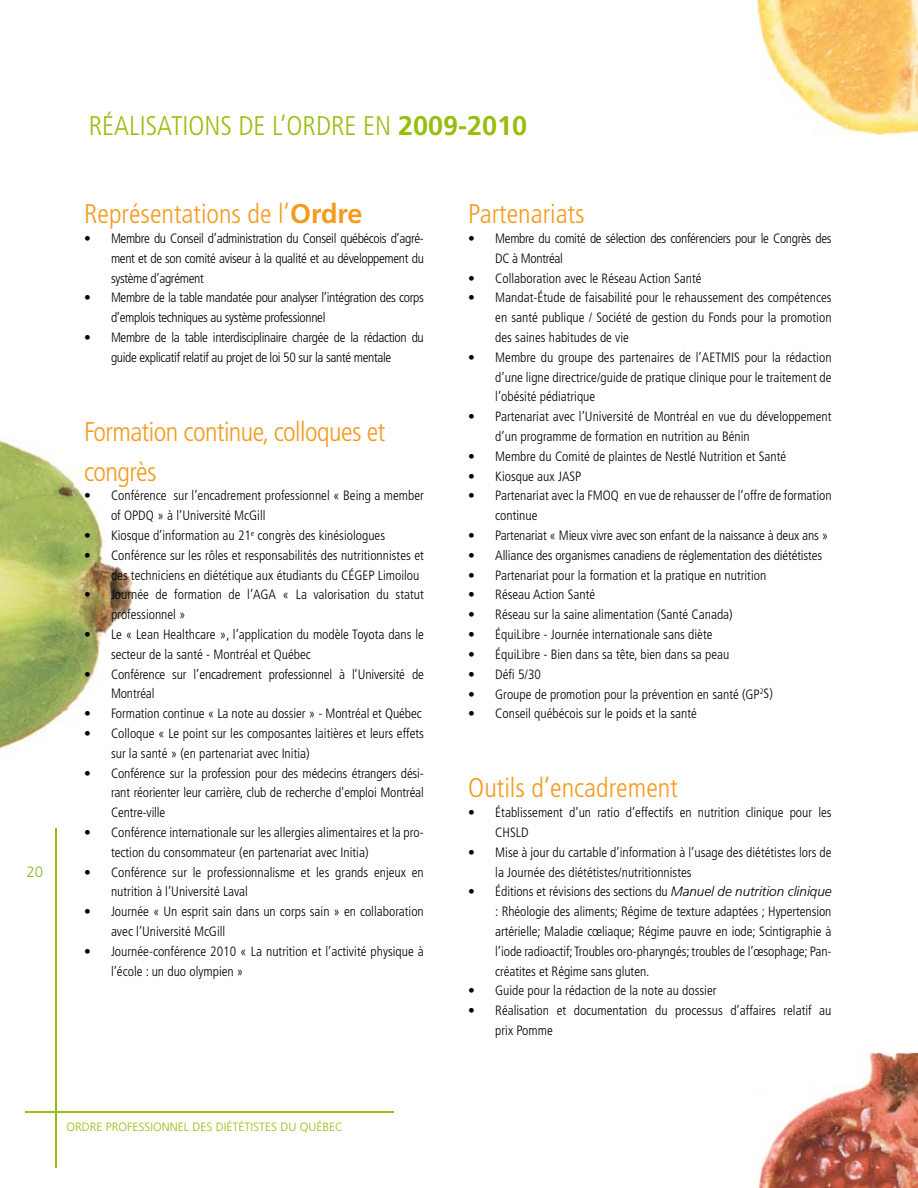
<style>
.page{position:relative;width:918px;height:1188px;background:#fff}
.page>*{position:absolute;margin:0;border:0;box-sizing:border-box;transform-origin:0 0}
.t1{font:300 condensed 27px "Frutiger";color:#f49b1e}
.t2{font:300 condensed 27px/39.6px "Frutiger";letter-spacing:-.02em;color:#f49b1e}
.t3{font:300 condensed 27px "Frutiger";color:#97be0d}
.t4{font:300 15px "Frutiger";color:#86b918}
.t5{font:300 condensed 13.5px/19.8px "Frutiger";color:#000}
.t6{font:300 condensed 13.5px/19.8px "Frutiger";letter-spacing:-.025em;color:#000}
.t7{font:300 12px "Frutiger";color:#97be0d}
.s1{font-weight:700;font-stretch:normal}
.s2{font-style:italic;font-stretch:normal}
</style>
<div class="page">
<hr style="left:55px;top:828px;width:2px;height:340px;background:#97be0d">
<hr style="left:25px;top:1111px;width:369px;height:1px;background:#97be0d">
<img style="left:0;top:440px;width:133px;height:309px">
<img style="left:756px;top:1052px;width:162px;height:136px">
<img style="left:756px;top:0;width:162px;height:135px">
<p class="t4" style="left:26px;top:864px;width:18px">20</p>
<h1 class="t3" style="left:89px;top:111px;width:440px">RÉALISATIONS DE L’ORDRE EN <span class="s1">2009-2010</span></h1>
<h1 class="t1" style="left:84px;top:199px;width:280px">Représentations de l’<span class="s1">Ordre</span></h1>
<p class="t5" style="left:111px;top:229px;width:314px;text-align:justify;text-indent:-27px">• Membre du Conseil d’administration du Conseil québécois d’agré&shy;ment et de son comité aviseur à la qualité et au développement du système d’agrément</p>
<p class="t6" style="left:111px;top:288px;width:314px;text-indent:-27px">• Membre de la table mandatée pour analyser l’intégration des corps d’emplois techniques au système professionnel</p>
<p class="t6" style="left:84px;top:328px;width:341px;text-align:center">• Membre de la table interdisciplinaire chargée de la rédaction du guide explicatif relatif au projet de loi 50 sur la santé mentale</p>
<h1 class="t2" style="left:84px;top:412px;width:303px">Formation continue, colloques et congrès</h1>
<p class="t5" style="left:111px;top:486px;width:314px;text-indent:-27px">• Conférence sur l’encadrement professionnel « Being a member of OPDQ » à l’Université McGill</p>
<p class="t5" style="left:84px;top:526px;width:303px">• Kiosque d’information au 21<sup>e</sup> congrès des kinésiologues</p>
<p class="t5" style="left:111px;top:545px;width:314px;text-indent:-27px">• Conférence sur les rôles et responsabilités des nutritionnistes et des techniciens en diététique aux étudiants du CÉGEP Limoilou</p>
<p class="t5" style="left:111px;top:585px;width:314px;text-indent:-27px">• Journée de formation de l’AGA « La valorisation du statut professionnel »</p>
<p class="t5" style="left:111px;top:625px;width:314px;text-indent:-27px">• Le « Lean Healthcare », l’application du modèle Toyota dans le secteur de la santé - Montréal et Québec</p>
<p class="t5" style="left:111px;top:664px;width:314px;text-indent:-27px">• Conférence sur l’encadrement professionnel à l’Université de<br>Montréal</p>
<p class="t5" style="left:84px;top:704px;width:339px">• Formation continue « La note au dossier » - Montréal et Québec</p>
<p class="t5" style="left:111px;top:724px;width:314px;text-indent:-27px">• Colloque « Le point sur les composantes laitières et leurs effets sur la santé » (en partenariat avec Initia)</p>
<p class="t5" style="left:111px;top:763px;width:314px;text-align:justify;text-indent:-27px">• Conférence sur la profession pour des médecins étrangers dési&shy;rant réorienter leur carrière, club de recherche d'emploi Montréal Centre-ville</p>
<p class="t5" style="left:111px;top:823px;width:314px;text-indent:-27px">• Conférence internationale sur les allergies alimentaires et la pro&shy;tection du consommateur (en partenariat avec Initia)</p>
<p class="t5" style="left:111px;top:862px;width:314px;text-indent:-27px">• Conférence sur le professionnalisme et les grands enjeux en nutrition à l’Université Laval</p>
<p class="t5" style="left:111px;top:902px;width:314px;text-indent:-27px">• Journée « Un esprit sain dans un corps sain » en collaboration avec l’Université McGill</p>
<p class="t5" style="left:111px;top:942px;width:314px;text-indent:-27px">• Journée-conférence 2010 « La nutrition et l’activité physique à l’école : un duo olympien »</p>
<h1 class="t1" style="left:468px;top:199px;width:118px">Partenariats</h1>
<p class="t6" style="left:495px;top:229px;width:338px;text-indent:-27px">• Membre du comité de sélection des conférenciers pour le Congrès des<br>DC à Montréal</p>
<p class="t5" style="left:468px;top:268px;width:235px">• Collaboration avec le Réseau Action Santé</p>
<p class="t5" style="left:495px;top:288px;width:338px;text-align:justify;text-indent:-27px">• Mandat-Étude de faisabilité pour le rehaussement des compétences en santé publique / Société de gestion du Fonds pour la promotion des saines habitudes de vie</p>
<p class="t5" style="left:495px;top:347px;width:338px;text-align:justify;text-indent:-27px">• Membre du groupe des partenaires de l’AETMIS pour la rédaction d’une ligne directrice/guide de pratique clinique pour le traitement de l’obésité pédiatrique</p>
<p class="t5" style="left:495px;top:407px;width:338px;text-indent:-27px">• Partenariat avec l’Université de Montréal en vue du développement d’un programme de formation en nutrition au Bénin</p>
<p class="t5" style="left:468px;top:446px;width:320px">• Membre du Comité de plaintes de Nestlé Nutrition et Santé</p>
<p class="t5" style="left:468px;top:466px;width:115px">• Kiosque aux JASP</p>
<p class="t5" style="left:495px;top:486px;width:338px;text-indent:-27px">• Partenariat avec la FMOQ en vue de rehausser de l’offre de formation continue</p>
<p class="t5" style="left:468px;top:526px;width:361px">• Partenariat « Mieux vivre avec son enfant de la naissance à deux ans »</p>
<p class="t5" style="left:468px;top:545px;width:355px">• Alliance des organismes canadiens de réglementation des diététistes</p>
<p class="t5" style="left:468px;top:565px;width:300px">• Partenariat pour la formation et la pratique en nutrition</p>
<p class="t5" style="left:468px;top:585px;width:129px">• Réseau Action Santé</p>
<p class="t5" style="left:468px;top:605px;width:266px">• Réseau sur la saine alimentation (Santé Canada)</p>
<p class="t5" style="left:468px;top:625px;width:246px">• ÉquiLibre - Journée internationale sans diète</p>
<p class="t5" style="left:468px;top:645px;width:263px">• ÉquiLibre - Bien dans sa tête, bien dans sa peau</p>
<p class="t5" style="left:468px;top:664px;width:74px">• Défi 5/30</p>
<p class="t5" style="left:468px;top:684px;width:306px">• Groupe de promotion pour la prévention en santé (GP<sup>2</sup>S)</p>
<p class="t5" style="left:468px;top:704px;width:230px">• Conseil québécois sur le poids et la santé</p>
<h1 class="t1" style="left:468px;top:773px;width:211px">Outils d’encadrement</h1>
<p class="t5" style="left:495px;top:803px;width:338px;text-indent:-27px">• Établissement d’un ratio d’effectifs en nutrition clinique pour les<br>CHSLD</p>
<p class="t5" style="left:495px;top:842px;width:338px;text-indent:-27px">• Mise à jour du cartable d’information à l’usage des diététistes lors de la Journée des diététistes/nutritionnistes</p>
<p class="t5" style="left:495px;top:882px;width:338px;text-align:justify;text-indent:-27px">• Éditions et révisions des sections du <span class="s2">Manuel de nutrition clinique </span>: Rhéologie des aliments; Régime de texture adaptées ; Hypertension artérielle; Maladie cœliaque; Régime pauvre en iode; Scintigraphie à l’iode radioactif; Troubles oro-pharyngés; troubles de l’œsophage; Pan&shy;créatites et Régime sans gluten.</p>
<p class="t5" style="left:468px;top:981px;width:250px">• Guide pour la rédaction de la note au dossier</p>
<p class="t5" style="left:495px;top:1001px;width:338px;text-indent:-27px">• Réalisation et documentation du processus d’affaires relatif au prix Pomme</p>
<p class="t7" style="left:66px;top:1120px;width:278px">ORDRE PROFESSIONNEL DES DIÉTÉTISTES DU QUÉBEC</p>
</div>
